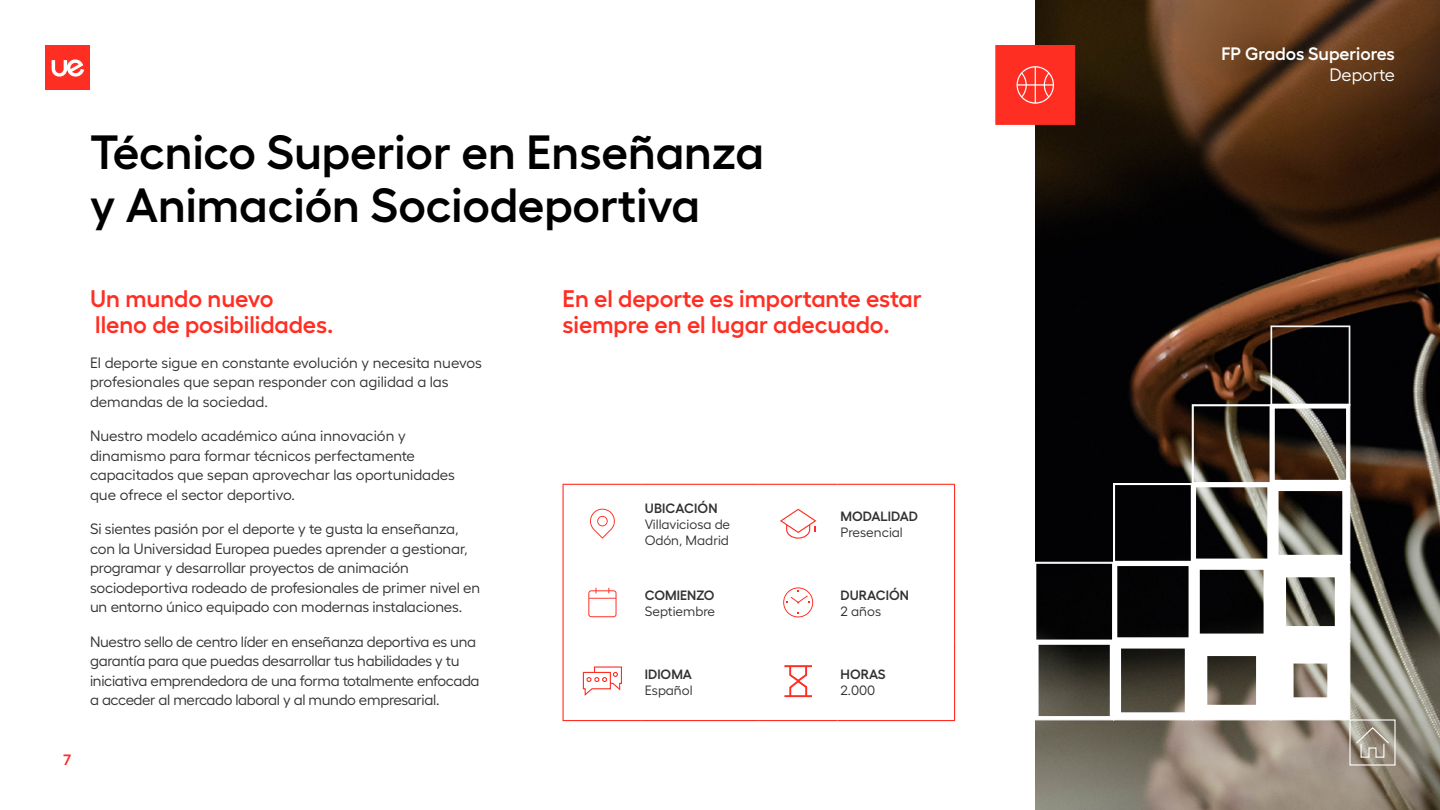
<style>
.page{position:relative;width:1440px;height:810px;background:#fff}
.page>*{position:absolute;margin:0;border:0;box-sizing:border-box;transform-origin:0 0}
.t1{font:600 48px/52.8px "Hellix";color:#000}
.t2{font:600 24px/26.4px "Hellix";color:#ff2e23}
.t3{font:600 18px "Hellix";color:#fff}
.t4{font:18px "Hellix";letter-spacing:-.005em;color:#fff}
.t5{font:15px/19.5px "Hellix";letter-spacing:-.015em;color:#313131}
.t6{font:600 15px "Hellix";color:#ff2e23}
.t7{font:13.5px/16.2px "Hellix";color:#313131}
.t8{font:600 13.5px "Hellix";color:#313131}
</style>
<div class="page">
<img style="left:1035px;top:0;width:405px;height:810px">
<hr style="left:562px;top:484px;width:80px;height:1px;background:#ff2e23">
<hr style="left:562px;top:485px;width:2px;height:78px;background:#ff2e23">
<hr style="left:642px;top:484px;width:117px;height:1px;background:#ff2e23">
<hr style="left:759px;top:484px;width:79px;height:1px;background:#ff2e23">
<hr style="left:838px;top:484px;width:117px;height:1px;background:#ff2e23">
<hr style="left:954px;top:485px;width:1px;height:78px;background:#ff2e23">
<hr style="left:562px;top:563px;width:2px;height:79px;background:#ff2e23">
<hr style="left:954px;top:563px;width:1px;height:79px;background:#ff2e23">
<hr style="left:562px;top:642px;width:2px;height:78px;background:#ff2e23">
<hr style="left:954px;top:642px;width:1px;height:78px;background:#ff2e23">
<hr style="left:562px;top:720px;width:80px;height:1px;background:#ff2e23">
<hr style="left:642px;top:720px;width:117px;height:1px;background:#ff2e23">
<hr style="left:759px;top:720px;width:79px;height:1px;background:#ff2e23">
<hr style="left:838px;top:720px;width:117px;height:1px;background:#ff2e23">
<svg style="left:590px;top:509px;width:25px;height:30px"></svg>
<svg style="left:780px;top:509px;width:36px;height:30px"></svg>
<svg style="left:588px;top:588px;width:29px;height:29px"></svg>
<svg style="left:783px;top:587px;width:30px;height:30px"></svg>
<svg style="left:582px;top:666px;width:40px;height:30px"></svg>
<svg style="left:785px;top:665px;width:27px;height:32px"></svg>
<div style="left:995px;top:45px;width:80px;height:80px;background:#ff2e23;border:1px solid #ff2e23"></div>
<svg style="left:1017px;top:66px;width:37px;height:38px"></svg>
<div style="left:45px;top:45px;width:45px;height:45px;background:#ff2e23"></div>
<svg style="left:52px;top:59px;width:32px;height:18px"></svg>
<svg style="left:1035px;top:326px;width:361px;height:440px"></svg>
<h1 class="t1" style="left:90px;top:120px;width:676px">Técnico Superior en Enseñanza y Animación Sociodeportiva</h1>
<p class="t6" style="left:64px;top:748px;width:9px">7</p>
<h2 class="t2" style="left:90px;top:283px;width:245px">Un mundo nuevo<br>lleno de posibilidades.</h2>
<p class="t5" style="left:90px;top:351px;width:393px">El deporte sigue en constante evolución y necesita nuevos profesionales que sepan responder con agilidad a las demandas de la sociedad.</p>
<p class="t5" style="left:90px;top:425px;width:366px">Nuestro modelo académico aúna innovación y dinamismo para formar técnicos perfectamente capacitados que sepan aprovechar las oportunidades que ofrece el sector deportivo.</p>
<p class="t5" style="left:90px;top:518px;width:392px">Si sientes pasión por el deporte y te gusta la enseñanza, con la Universidad Europea puedes aprender a gestionar, programar y desarrollar proyectos de animación sociodeportiva rodeado de profesionales de primer nivel en un entorno único equipado con modernas instalaciones.</p>
<p class="t5" style="left:90px;top:630px;width:391px">Nuestro sello de centro líder en enseñanza deportiva es una garantía para que puedas desarrollar tus habilidades y tu iniciativa emprendedora de una forma totalmente enfocada a acceder al mercado laboral y al mundo empresarial.</p>
<h2 class="t2" style="left:562px;top:283px;width:361px">En el deporte es importante estar siempre en el lugar adecuado.</h2>
<p class="t8" style="left:645px;top:498px;width:74px">UBICACIÓN</p>
<p class="t7" style="left:645px;top:515px;width:87px">Villaviciosa de<br>Odón, Madrid</p>
<p class="t8" style="left:645px;top:585px;width:71px">COMIENZO</p>
<p class="t7" style="left:645px;top:602px;width:72px">Septiembre</p>
<p class="t8" style="left:645px;top:663px;width:49px">IDIOMA</p>
<p class="t7" style="left:645px;top:681px;width:49px">Español</p>
<p class="t8" style="left:841px;top:506px;width:79px">MODALIDAD</p>
<p class="t7" style="left:841px;top:523px;width:64px">Presencial</p>
<p class="t8" style="left:841px;top:585px;width:70px">DURACIÓN</p>
<p class="t7" style="left:841px;top:602px;width:42px">2 años</p>
<p class="t8" style="left:841px;top:663px;width:47px">HORAS</p>
<p class="t7" style="left:841px;top:681px;width:36px">2.000</p>
<p class="t3" style="left:1221px;top:39px;width:175px">FP Grados Superiores</p>
<p class="t4" style="left:1329px;top:61px;width:67px">Deporte</p>
</div>
